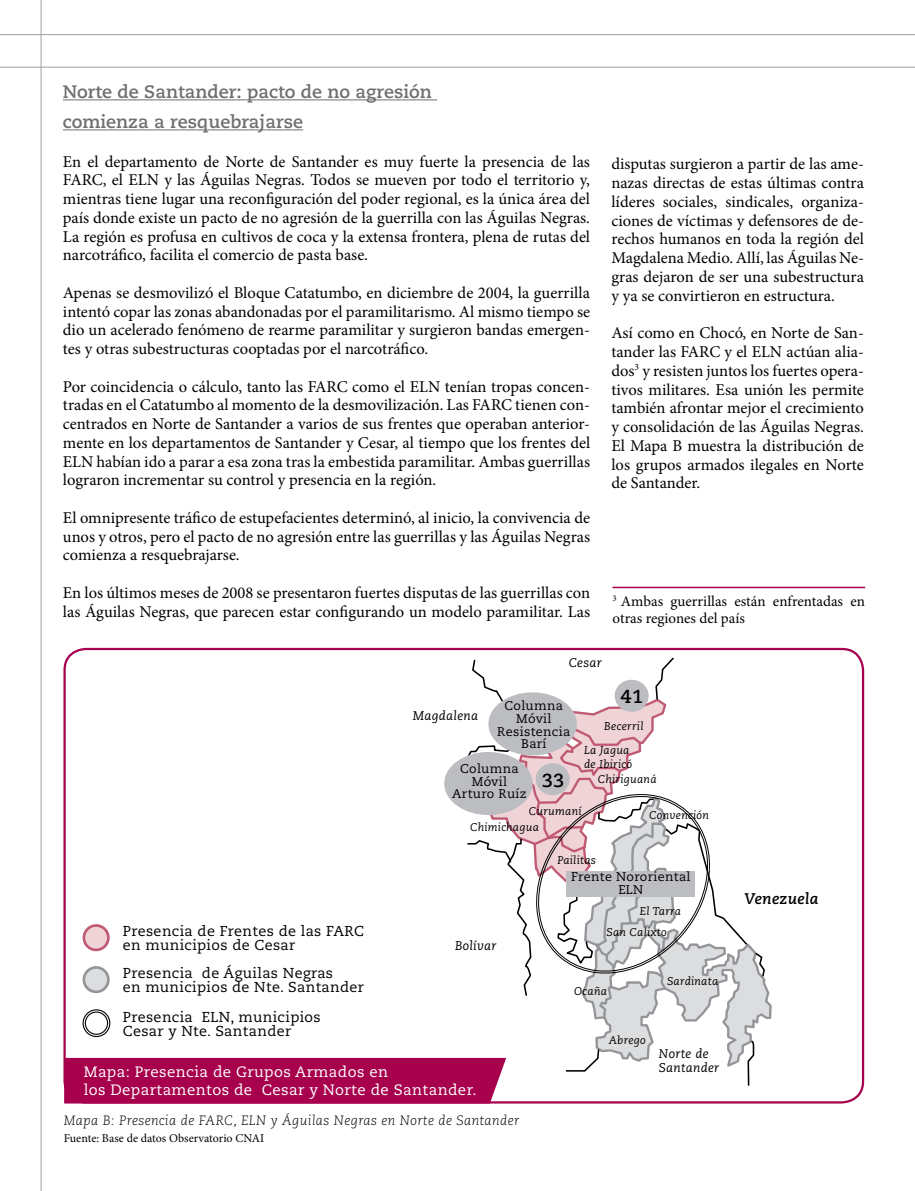
<style>
.page{position:relative;width:915px;height:1191px;background:#fff}
.page>*{position:absolute;margin:0;border:0;box-sizing:border-box;transform-origin:0 0}
.t1{font:700 18.75px "Caecilia LT Std";color:#000}
.t2{font:700 18px/30px "Caecilia LT Std";color:#6d6f71}
.t3{font:16.5px/18.8px "Minion Pro";color:#000;text-align:justify}
.t4{font:italic 700 15.45px "Caecilia LT Std";letter-spacing:.025em;color:#000}
.t5{font:15px/18px "Caecilia LT Std";letter-spacing:.025em;color:#fff}
.t6{font:15px/16.5px "Minion Pro";color:#000}
.t7{font:14.4px/14.4px "Caecilia LT Std";letter-spacing:.025em;color:#000}
.t8{font:italic 300 13.5px "Caecilia LT Std";letter-spacing:.025em;color:#000}
.t9{font:12.6px/12.6px "Caecilia LT Std";letter-spacing:.025em;color:#000;text-align:center}
.t10{font:italic 12.6px/14.1px "Caecilia LT Std";letter-spacing:.025em;color:#000}
.t11{font:12px "Minion Pro";color:#000}
.t12{font:italic 11.25px/23.9px "Caecilia LT Std";letter-spacing:.025em;color:#000}
</style>
<div class="page">
<svg style="left:0;top:34px;width:914px;height:34px"></svg>
<hr style="left:41px;top:0;width:1px;height:1191px;background:#9d9fa2">
<div style="left:64px;top:1058px;width:442px;height:45px;background:#a7004c"></div>
<div style="left:83px;top:1009px;width:27px;height:28px;border:1px solid #000;border-radius:50%"></div>
<div style="left:85px;top:1011px;width:23px;height:23px;border:1px solid #000;border-radius:50%"></div>
<div style="left:84px;top:925px;width:24px;height:25px;background:#efd3d6;border-radius:50%"></div>
<div style="left:83px;top:924px;width:27px;height:27px;border:3px solid #c05a74;border-radius:50%"></div>
<div style="left:84px;top:967px;width:24px;height:24px;background:#dcddde;border-radius:50%"></div>
<div style="left:83px;top:966px;width:27px;height:27px;border:3px solid #939598;border-radius:50%"></div>
<svg style="left:595px;top:979px;width:177px;height:88px"></svg>
<svg style="left:565px;top:1048px;width:35px;height:24px"></svg>
<svg style="left:746px;top:1039px;width:8px;height:47px"></svg>
<div style="left:444px;top:752px;width:88px;height:63px;background:#bcbdc0;border-radius:50%"></div>
<svg style="left:465px;top:657px;width:300px;height:363px"></svg>
<hr style="left:613px;top:587px;width:251px;height:1px;background:#a7004c">
<hr style="left:63px;top:99px;width:374px;height:1px;background:#6d6f71">
<hr style="left:63px;top:129px;width:240px;height:1px;background:#6d6f71">
<p class="t2" style="left:63px;top:77px;width:370px">Norte de Santander: pacto de no agresión comienza a resquebrajarse</p>
<p class="t3" style="left:63px;top:152px;width:528px">En el departamento de Norte de Santander es muy fuerte la presencia de las FARC, el ELN y las Águilas Negras. Todos se mueven por todo el territorio y, mientras tiene lugar una reconfiguración del poder regional, es la única área del país donde existe un pacto de no agresión de la guerrilla con las Águilas Negras.<br>La región es profusa en cultivos de coca y la extensa frontera, plena de rutas del narcotráfico, facilita el comercio de pasta base.</p>
<p class="t3" style="left:63px;top:283px;width:528px">Apenas se desmovilizó el Bloque Catatumbo, en diciembre de 2004, la guerrilla intentó copar las zonas abandonadas por el paramilitarismo. Al mismo tiempo se dio un acelerado fenómeno de rearme paramilitar y surgieron bandas emergen&shy;tes y otras subestructuras cooptadas por el narcotráfico.</p>
<p class="t3" style="left:63px;top:377px;width:528px">Por coincidencia o cálculo, tanto las FARC como el ELN tenían tropas concen&shy;tradas en el Catatumbo al momento de la desmovilización. Las FARC tienen con&shy;centrados en Norte de Santander a varios de sus frentes que operaban anterior&shy;mente en los departamentos de Santander y Cesar, al tiempo que los frentes del ELN habían ido a parar a esa zona tras la embestida paramilitar. Ambas guerrillas lograron incrementar su control y presencia en la región.</p>
<p class="t3" style="left:63px;top:508px;width:528px">El omnipresente tráfico de estupefacientes determinó, al inicio, la convivencia de unos y otros, pero el pacto de no agresión entre las guerrillas y las Águilas Negras comienza a resquebrajarse.</p>
<p class="t3" style="left:63px;top:583px;width:528px">En los últimos meses de 2008 se presentaron fuertes disputas de las guerrillas con las Águilas Negras, que parecen estar configurando un modelo paramilitar. Las</p>
<p class="t3" style="left:611px;top:155px;width:254px">disputas surgieron a partir de las ame&shy;nazas directas de estas últimas contra líderes sociales, sindicales, organiza&shy;ciones de víctimas y defensores de de&shy;rechos humanos en toda la región del Magdalena Medio. Allí, las Águilas Ne&shy;gras dejaron de ser una subestructura y ya se convirtieron en estructura.</p>
<p class="t3" style="left:611px;top:324px;width:254px">Así como en Chocó, en Norte de San&shy;tander las FARC y el ELN actúan alia&shy;dos<sup>3</sup> y resisten juntos los fuertes opera&shy;tivos militares. Esa unión les permite también afrontar mejor el crecimiento y consolidación de las Águilas Negras.<br>El Mapa B muestra la distribución de los grupos armados ilegales en Norte de Santander.</p>
<p class="t6" style="left:612px;top:593px;width:254px"><sup>3</sup> Ambas guerrillas están enfrentadas en otras regiones del país</p>
<p class="t10" style="left:568px;top:656px;width:35px">Cesar</p>
<p class="t9" style="left:497px;top:700px;width:74px">Columna<br>Móvil<br>Resistencia<br>Barí</p>
<p class="t9" style="left:452px;top:762px;width:76px">Columna<br>Móvil<br>Arturo Ruíz</p>
<p class="t10" style="left:412px;top:709px;width:67px">Magdalena</p>
<p class="t1" style="left:541px;top:769px;width:24px">33</p>
<p class="t1" style="left:620px;top:685px;width:24px">41</p>
<p class="t12" style="left:584px;top:714px;width:61px;text-indent:20px">Becerril<br>La Jagua</p>
<p class="t12" style="left:597px;top:757px;width:60px;line-height:14.7px;text-indent:-14px">de Ibiricó<br>Chiriguaná</p>
<p class="t12" style="left:470px;top:802px;width:113px;line-height:16.6px;text-indent:59px">Curumaní<br>Chimichagua</p>
<p class="t12" style="left:557px;top:848px;width:40px">Pailitas</p>
<p class="t12" style="left:649px;top:803px;width:61px">Convención</p>
<p class="t7" style="left:123px;top:924px;width:242px">Presencia de Frentes de las FARC en municipios de Cesar</p>
<p class="t7" style="left:123px;top:966px;width:243px">Presencia de Águilas Negras<br>en municipios de Nte. Santander</p>
<p class="t7" style="left:123px;top:1009px;width:199px">Presencia ELN, municipios<br>Cesar y Nte. Santander</p>
<p class="t10" style="left:455px;top:938px;width:43px">Bolívar</p>
<p class="t5" style="left:84px;top:1063px;width:394px">Mapa: Presencia de Grupos Armados en<br>los Departamentos de Cesar y Norte de Santander.</p>
<p class="t8" style="left:64px;top:1113px;width:457px">Mapa B: Presencia de FARC, ELN y Águilas Negras en Norte de Santander</p>
<p class="t11" style="left:64px;top:1130px;width:202px">Fuente: Base de datos Observatorio CNAI</p>
<p class="t9" style="left:571px;top:871px;width:121px">Frente Nororiental<br>ELN</p>
<p class="t12" style="left:606px;top:901px;width:76px;line-height:20.9px;text-indent:33px">El Tarra<br>San Calixto</p>
<p class="t12" style="left:574px;top:979px;width:34px">Ocaña</p>
<p class="t12" style="left:667px;top:969px;width:53px">Sardinata</p>
<p class="t12" style="left:608px;top:1028px;width:39px">Abrego</p>
<p class="t10" style="left:658px;top:1047px;width:62px">Norte de<br>Santander</p>
<p class="t4" style="left:744px;top:889px;width:75px">Venezuela</p>
</div>
